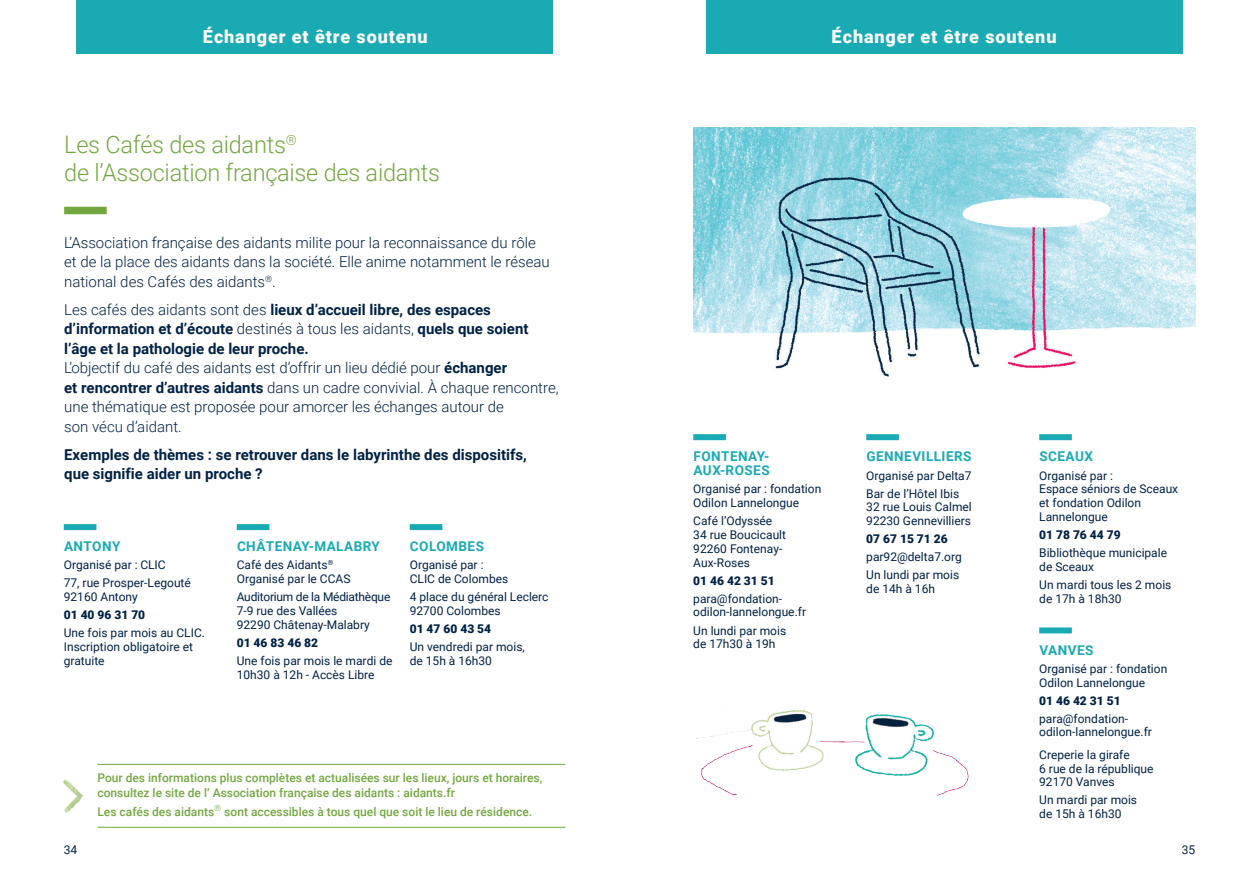
<style>
.page{position:relative;width:1259px;height:893px;background:#fff}
.page>*{position:absolute;margin:0;border:0;box-sizing:border-box;transform-origin:0 0}
.t1{font:300 24px/28.5px "Roboto";letter-spacing:-.01em;color:#74a742}
.t2{font:900 18px "Roboto";letter-spacing:.05em;color:#fff}
.t3{font:300 15px/19.5px "Roboto";color:#002146}
.t4{font:700 15px/19.5px "Roboto";color:#002146}
.t5{font:700 13.5px/13.8px "Roboto";letter-spacing:.035em;color:#19aab4}
.t6{font:12px/13.8px "Roboto";color:#002146}
.t7{font:500 12px/15px "Roboto";color:#74a742}
.t8{font:900 12px "Roboto";color:#002146}
.s1{font-weight:700}
</style>
<div class="page">
<div style="left:706px;top:0;width:476px;height:54px;background:#19aab4"></div>
<div style="left:76px;top:0;width:476px;height:54px;background:#19aab4"></div>
<hr style="left:97px;top:764px;width:468px;height:1px;background:#74a742">
<hr style="left:97px;top:827px;width:468px;height:1px;background:#74a742">
<img style="left:63px;top:779px;width:20px;height:33px">
<div style="left:64px;top:207px;width:43px;height:7px;background:#74a742"></div>
<div style="left:693px;top:434px;width:33px;height:6px;background:#19aab4"></div>
<div style="left:866px;top:434px;width:33px;height:6px;background:#19aab4"></div>
<div style="left:1039px;top:434px;width:32px;height:6px;background:#19aab4"></div>
<div style="left:1039px;top:627px;width:32px;height:6px;background:#19aab4"></div>
<div style="left:64px;top:524px;width:32px;height:6px;background:#19aab4"></div>
<div style="left:237px;top:524px;width:32px;height:6px;background:#19aab4"></div>
<div style="left:410px;top:524px;width:32px;height:6px;background:#19aab4"></div>
<img style="left:696px;top:709px;width:273px;height:87px">
<img style="left:693px;top:128px;width:502px;height:249px">
<h2 class="t2" style="left:203px;top:24px;width:227px">Échanger et être soutenu</h2>
<h1 class="t1" style="left:64px;top:129px;width:377px">Les Cafés des aidants<sup>®<br></sup>de l’Association française des aidants</h1>
<p class="t3" style="left:64px;top:232px;width:487px">L’Association française des aidants milite pour la reconnaissance du rôle et de la place des aidants dans la société. Elle anime notamment le réseau national des Cafés des aidants<sup>®</sup>.</p>
<p class="t3" style="left:64px;top:299px;width:496px">Les cafés des aidants sont des <span class="s1">lieux d’accueil libre, des espaces d’information et d’écoute</span> destinés à tous les aidants, <span class="s1">quels que soient l’âge et la pathologie de leur proche.<br></span>L’objectif du café des aidants est d’offrir un lieu dédié pour <span class="s1">échanger<br>et rencontrer d’autres aidants</span> dans un cadre convivial. À chaque rencontre, une thématique est proposée pour amorcer les échanges autour de<br>son vécu d’aidant.</p>
<p class="t4" style="left:64px;top:444px;width:464px">Exemples de thèmes : se retrouver dans le labyrinthe des dispositifs, que signifie aider un proche ?</p>
<p class="t5" style="left:64px;top:539px;width:58px">ANTONY</p>
<p class="t6" style="left:64px;top:556px;width:129px;line-height:18px">Organisé par : CLIC<br>77, rue Prosper-Legouté</p>
<p class="t6" style="left:64px;top:590px;width:76px">92160 Antony</p>
<p class="t8" style="left:64px;top:607px;width:83px">01 40 96 31 70</p>
<p class="t6" style="left:64px;top:626px;width:141px">Une fois par mois au CLIC.<br>Inscription obligatoire et gratuite</p>
<p class="t5" style="left:237px;top:539px;width:144px">CHÂTENAY-MALABRY</p>
<p class="t6" style="left:237px;top:558px;width:115px">Café des Aidants<sup>®<br></sup>Organisé par le CCAS</p>
<p class="t6" style="left:237px;top:590px;width:155px">Auditorium de la Médiathèque<br>7-9 rue des Vallées<br>92290 Châtenay-Malabry</p>
<p class="t8" style="left:237px;top:634px;width:83px">01 46 83 46 82</p>
<p class="t6" style="left:237px;top:653px;width:157px">Une fois par mois le mardi de<br>10h30 à 12h - Accès Libre</p>
<p class="t5" style="left:410px;top:539px;width:76px">COLOMBES</p>
<p class="t6" style="left:410px;top:558px;width:100px">Organisé par :<br>CLIC de Colombes</p>
<p class="t6" style="left:410px;top:590px;width:140px">4 place du général Leclerc<br>92700 Colombes</p>
<p class="t8" style="left:410px;top:620px;width:83px">01 47 60 43 54</p>
<p class="t6" style="left:410px;top:640px;width:117px">Un vendredi par mois, de 15h à 16h30</p>
<p class="t7" style="left:97px;top:769px;width:446px">Pour des informations plus complètes et actualisées sur les lieux, jours et horaires, consultez le site de l’ Association française des aidants : aidants.fr</p>
<p class="t7" style="left:97px;top:804px;width:436px">Les cafés des aidants<sup>®</sup> sont accessibles à tous quel que soit le lieu de résidence.</p>
<h2 class="t2" style="left:831px;top:24px;width:226px">Échanger et être soutenu</h2>
<p class="t5" style="left:693px;top:449px;width:78px">FONTENAY-<br>AUX-ROSES</p>
<p class="t6" style="left:693px;top:482px;width:130px">Organisé par : fondation<br>Odilon Lannelongue</p>
<p class="t6" style="left:693px;top:513px;width:94px">Café l’Odyssée<br>34 rue Boucicault<br>92260 Fontenay-<br>Aux-Roses</p>
<p class="t8" style="left:693px;top:572px;width:83px">01 46 42 31 51</p>
<p class="t6" style="left:693px;top:591px;width:114px">para@fondation&shy;odilon-lannelongue.fr</p>
<p class="t6" style="left:693px;top:623px;width:94px">Un lundi par mois de 17h30 à 19h</p>
<p class="t5" style="left:866px;top:449px;width:106px">GENNEVILLIERS</p>
<p class="t6" style="left:866px;top:466px;width:107px;line-height:18px">Organisé par Delta7<br>Bar de l’Hôtel Ibis</p>
<p class="t6" style="left:866px;top:500px;width:107px">32 rue Louis Calmel<br>92230 Gennevilliers</p>
<p class="t8" style="left:866px;top:530px;width:83px">07 67 15 71 26</p>
<p class="t6" style="left:866px;top:547px;width:97px;line-height:18px">par92@delta7.org<br>Un lundi par mois</p>
<p class="t6" style="left:866px;top:581px;width:70px">de 14h à 16h</p>
<p class="t5" style="left:1039px;top:449px;width:55px">SCEAUX</p>
<p class="t6" style="left:1039px;top:468px;width:140px">Organisé par :<br>Espace séniors de Sceaux et fondation Odilon<br>Lannelongue</p>
<p class="t8" style="left:1039px;top:526px;width:83px">01 78 76 44 79</p>
<p class="t6" style="left:1039px;top:545px;width:129px">Bibliothèque municipale de Sceaux</p>
<p class="t6" style="left:1039px;top:577px;width:134px">Un mardi tous les 2 mois de 17h à 18h30</p>
<p class="t5" style="left:1039px;top:642px;width:56px">VANVES</p>
<p class="t6" style="left:1039px;top:661px;width:130px">Organisé par : fondation<br>Odilon Lannelongue</p>
<p class="t8" style="left:1039px;top:692px;width:83px">01 46 42 31 51</p>
<p class="t6" style="left:1039px;top:711px;width:114px">para@fondation&shy;odilon-lannelongue.fr</p>
<p class="t6" style="left:1039px;top:747px;width:116px">Creperie la girafe<br>6 rue de la république<br>92170 Vanves</p>
<p class="t6" style="left:1039px;top:793px;width:99px">Un mardi par mois de 15h à 16h30</p>
<p class="t6" style="left:64px;top:842px;width:15px">34</p>
<p class="t6" style="left:1181px;top:842px;width:15px">35</p>
</div>
